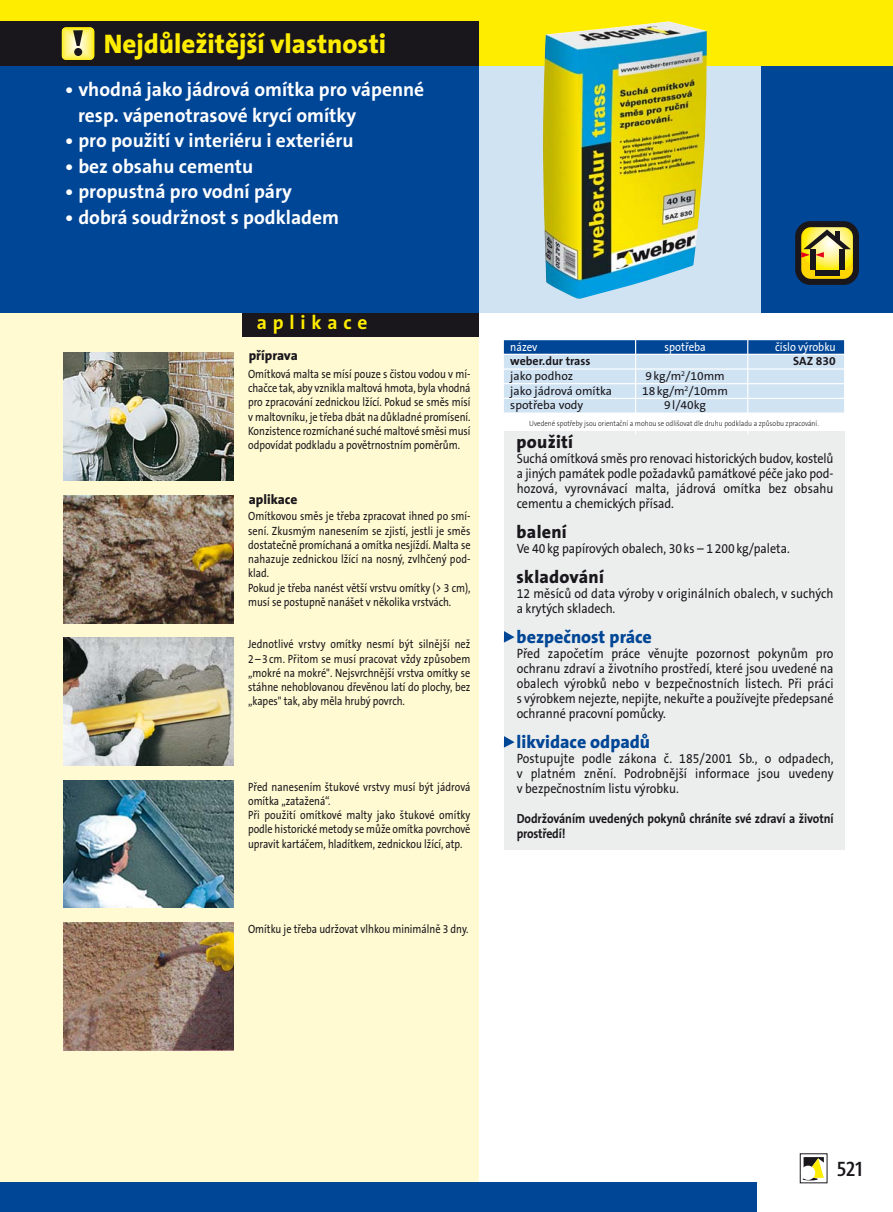
<style>
.page{position:relative;width:893px;height:1212px;background:#fff}
.page>*{position:absolute;margin:0;border:0;box-sizing:border-box;transform-origin:0 0}
.t1{font:800 27px "The Sans CE B8";color:#ffed00}
.t2{font:600 21px "The Sans Cd CELF";color:#1a171c;scale:1.05 1}
.t3{font:700 19.5px/25.5px "The Sans CE B7";color:#fff}
.t4{font:700 19.5px "The Sans CE B7";letter-spacing:.3em;color:#ffed00}
.t5{font:800 18px "The Sans CE B8";color:#004696}
.t6{font:800 18px "The Sans CE B8";letter-spacing:.015em;color:#1a171c}
.t7{font:13.5px/15px "The Sans CE B5 Plain";color:#1a171c;text-align:justify;scale:.9 1}
.t8{font:800 13.5px "The Sans CE B8";color:#1a171c}
.t9{font:700 13.2px/15px "The Sans CE B7";letter-spacing:-.005em;color:#1a171c;scale:.9 1}
.t10{font:12px/14.2px "The Sans CE B5 Plain";color:#1a171c;text-align:justify;scale:.85 1}
.t11{font:12px "The Sans CE B5 Plain";color:#1a171c}
.t12{font:12px "The Sans CE B5 Plain";color:#fff;scale:.9 1}
.t13{font:700 12px "The Sans CE B7";color:#1a171c}
.t14{font:300 7.65px "The Sans CE B3";color:#1a171c;scale:.9 1}
</style>
<div class="page">
<div style="left:504px;top:340px;width:340px;height:14px;background:#004696"></div>
<div style="left:504px;top:355px;width:340px;height:13px;background:#d0e3f3"></div>
<div style="left:504px;top:370px;width:340px;height:13px;background:#d0e3f3"></div>
<div style="left:504px;top:384px;width:340px;height:14px;background:#d0e3f3"></div>
<div style="left:504px;top:399px;width:340px;height:13px;background:#d0e3f3"></div>
<div style="left:0;top:313px;width:478px;height:899px;background:#fffad1"></div>
<div style="left:478px;top:66px;width:283px;height:247px;background:#d0e3f3"></div>
<div style="left:761px;top:66px;width:132px;height:247px;background:#004696"></div>
<div style="left:0;top:1182px;width:757px;height:30px;background:#004696"></div>
<div style="left:0;top:0;width:893px;height:66px;background:#ffed00"></div>
<div style="left:0;top:21px;width:478px;height:45px;background:#1a171c"></div>
<svg style="left:62px;top:27px;width:32px;height:33px"></svg>
<div style="left:242px;top:313px;width:236px;height:24px;background:#1a171c"></div>
<div style="left:0;top:66px;width:479px;height:247px;background:#004696"></div>
<div style="left:795px;top:221px;width:64px;height:64px;background:#1a171c;border-radius:15px"></div>
<svg style="left:801px;top:227px;width:52px;height:52px"></svg>
<div style="left:810px;top:249px;width:5px;height:21px;background:#1a171c"></div>
<div style="left:839px;top:249px;width:5px;height:21px;background:#1a171c"></div>
<div style="left:815px;top:270px;width:24px;height:5px;background:#1a171c"></div>
<svg style="left:801px;top:229px;width:50px;height:29px"></svg>
<svg style="left:73px;top:30px;width:10px;height:16px"></svg>
<div style="left:74px;top:48px;width:8px;height:8px;background:#1a171c;border-radius:50%"></div>
<svg style="left:803px;top:1157px;width:21px;height:23px"></svg>
<div style="left:801px;top:1165px;width:14px;height:15px;background:#fff;border-radius:50%"></div>
<img style="left:543px;top:21px;width:164px;height:278px">
<div style="left:504px;top:431px;width:340px;height:419px;background:#eceded"></div>
<svg style="left:504px;top:631px;width:11px;height:12px"></svg>
<svg style="left:504px;top:736px;width:11px;height:12px"></svg>
<img style="left:64px;top:638px;width:170px;height:127px">
<img style="left:64px;top:495px;width:170px;height:128px">
<img style="left:64px;top:353px;width:170px;height:127px">
<img style="left:64px;top:780px;width:170px;height:128px">
<img style="left:64px;top:923px;width:170px;height:127px">
<hr style="left:747px;top:328px;width:1px;height:106px;background:#fff">
<hr style="left:635px;top:328px;width:1px;height:106px;background:#fff">
<p class="t1" style="left:104px;top:33px;width:284px">Nejdůležitější vlastnosti</p>
<p class="t3" style="left:78px;top:79px;width:348px;text-indent:-13px">• vhodná jako jádrová omítka pro vápenné resp. vápenotrasové krycí omítky</p>
<p class="t3" style="left:65px;top:130px;width:290px">• pro použití v interiéru i exteriéru</p>
<p class="t3" style="left:65px;top:155px;width:190px">• bez obsahu cementu</p>
<p class="t3" style="left:65px;top:181px;width:228px">• propustná pro vodní páry</p>
<p class="t3" style="left:65px;top:206px;width:275px">• dobrá soudržnost s podkladem</p>
<p class="t4" style="left:257px;top:315px;width:112px">aplikace</p>
<p class="t8" style="left:249px;top:351px;width:51px">příprava</p>
<p class="t10" style="left:248px;top:368px;width:263px">Omítková malta se mísí pouze s čistou vodou v mí&shy;chačce tak, aby vznikla maltová hmota, byla vhodná pro zpracování zednickou lžící. Pokud se směs mísí v maltovníku, je třeba dbát na důkladné promísení.<br>Konzistence rozmíchané suché maltové směsi musí odpovídat podkladu a povětrnostním poměrům.</p>
<p class="t8" style="left:249px;top:494px;width:50px">aplikace</p>
<p class="t10" style="left:248px;top:510px;width:263px;text-align:left">Omítkovou směs je třeba zpracovat ihned po smí&shy;sení. Zkusmým nanesením se zjistí, jestli je směs dostatečně promíchaná a omítka nesjíždí. Malta se nahazuje zednickou lžící na nosný, zvlhčený pod&shy;klad.<br>Pokud je třeba nanést větší vrstvu omítky (&gt; 3 cm), musí se postupně nanášet v několika vrstvách.</p>
<p class="t10" style="left:248px;top:638px;width:263px">Jednotlivé vrstvy omítky nesmí být silnější než 2 – 3 cm. Přitom se musí pracovat vždy způsobem „mokré na mokré". Nejsvrchnější vrstva omítky se stáhne nehoblovanou dřevěnou latí do plochy, bez „kapes" tak, aby měla hrubý povrch.</p>
<p class="t10" style="left:248px;top:781px;width:263px;text-align:left">Před nanesením štukové vrstvy musí být jádrová omítka „zatažená“.<br>Při použití omítkové malty jako štukové omítky podle historické metody se může omítka povrchově upravit kartáčem, hladítkem, zednickou lžící, atp.</p>
<p class="t10" style="left:248px;top:923px;width:261px">Omítku je třeba udržovat vlhkou minimálně 3 dny.</p>
<p class="t12" style="left:510px;top:342px;width:32px">název</p>
<p class="t12" style="left:664px;top:342px;width:47px">spotřeba</p>
<p class="t12" style="left:775px;top:342px;width:69px">číslo výrobku</p>
<p class="t13" style="left:510px;top:356px;width:82px">weber.dur trass</p>
<p class="t13" style="left:793px;top:356px;width:44px">SAZ 830</p>
<p class="t11" style="left:510px;top:371px;width:64px">jako podhoz</p>
<p class="t11" style="left:645px;top:371px;width:81px">9 kg/m<sup>2</sup>/10mm</p>
<p class="t11" style="left:510px;top:386px;width:103px">jako jádrová omítka</p>
<p class="t11" style="left:642px;top:386px;width:87px">18 kg/m<sup>2</sup>/10mm</p>
<p class="t11" style="left:510px;top:401px;width:75px">spotřeba vody</p>
<p class="t11" style="left:664px;top:401px;width:43px">9 l/40kg</p>
<p class="t14" style="left:529px;top:420px;width:323px">Uvedené spotřeby jsou orientační a mohou se odlišovat dle druhu podkladu a způsobu zpracování.</p>
<p class="t6" style="left:517px;top:434px;width:58px">použití</p>
<p class="t7" style="left:517px;top:452px;width:354px">Suchá omítková směs pro renovaci historických budov, kostelů a jiných památek podle požadavků památkové péče jako pod&shy;hozová, vyrovnávací malta, jádrová omítka bez obsahu cementu a chemických přísad.</p>
<p class="t6" style="left:517px;top:524px;width:52px">balení</p>
<p class="t7" style="left:517px;top:542px;width:305px">Ve 40 kg papírových obalech, 30 ks – 1 200 kg/paleta.</p>
<p class="t6" style="left:517px;top:569px;width:89px">skladování</p>
<p class="t7" style="left:517px;top:587px;width:354px">12 měsíců od data výroby v originálních obalech, v suchých a krytých skladech.</p>
<p class="t5" style="left:517px;top:629px;width:137px">bezpečnost práce</p>
<p class="t7" style="left:517px;top:647px;width:354px">Před započetím práce věnujte pozornost pokynům pro ochranu zdraví a životního prostředí, které jsou uvedené na obalech výrobků nebo v bezpečnostních listech. Při práci s výrobkem nejezte, nepijte, nekuřte a používejte předepsané ochranné pracovní pomůcky.</p>
<p class="t5" style="left:517px;top:734px;width:135px">likvidace odpadů</p>
<p class="t7" style="left:517px;top:752px;width:354px">Postupujte podle zákona č. 185/2001 Sb., o odpadech, v platném znění. Podrobnější informace jsou uvedeny v bezpeč nostním listu výrobku.</p>
<p class="t9" style="left:517px;top:812px;width:354px">Dodržováním uvedených pokynů chráníte své zdraví a životní prostředí!</p>
<p class="t2" style="left:837px;top:1161px;width:25px">521</p>
</div>
